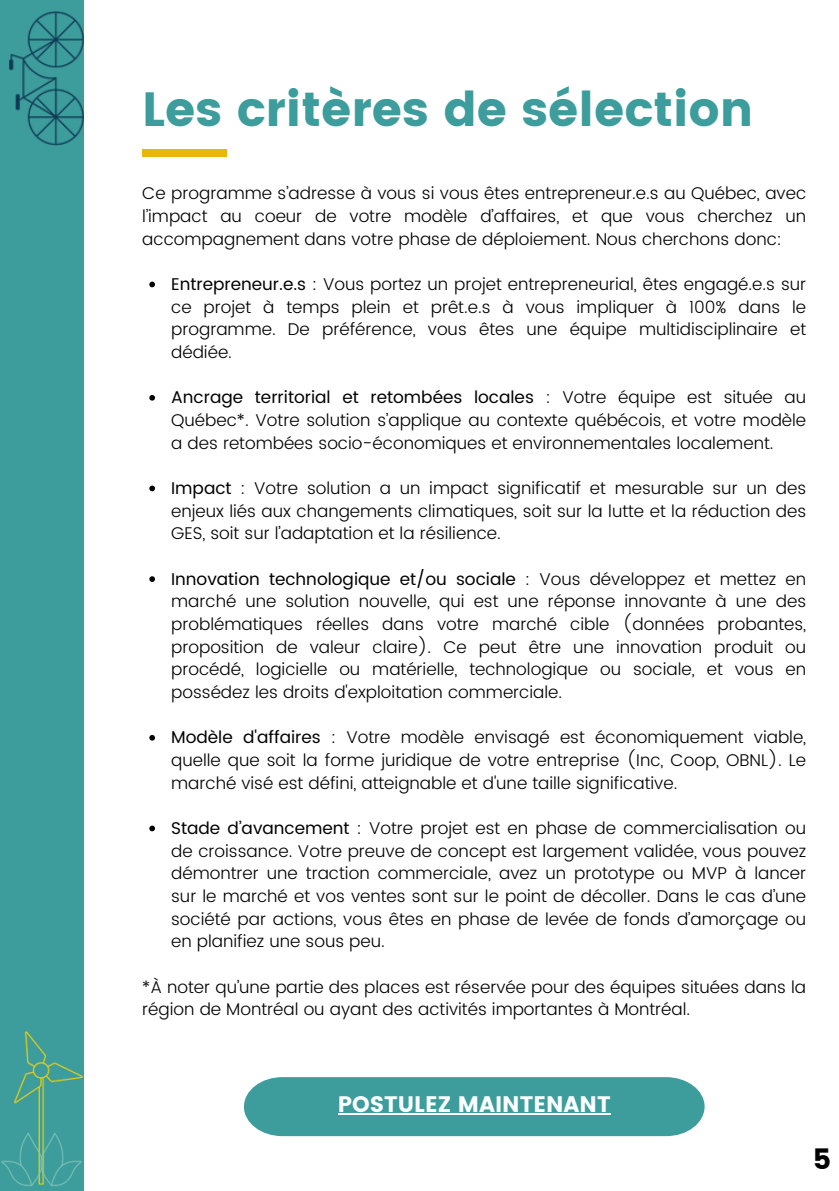
<style>
.page{position:relative;width:839px;height:1191px;background:#fff}
.page>*{position:absolute;margin:0;border:0;box-sizing:border-box;transform-origin:0 0}
.t1{font:48px "Poppins";color:#3d9c9c}
.t2{font:28.2px "Poppins";color:#000}
.t3{font:22.4px "Poppins";color:#fcffff}
.t4{font:300 17px/22.6px "Poppins";color:#000;text-align:justify}
.s1{font-weight:400}
</style>
<div class="page">
<div style="left:142px;top:149px;width:85px;height:7px;background:#e8b709"></div>
<div style="left:0;top:0;width:84px;height:1190px;background:#3d9c9c"></div>
<svg style="left:149px;top:282px;width:6px;height:5px"></svg>
<svg style="left:149px;top:395px;width:6px;height:6px"></svg>
<svg style="left:149px;top:486px;width:6px;height:5px"></svg>
<svg style="left:149px;top:576px;width:6px;height:6px"></svg>
<svg style="left:149px;top:735px;width:6px;height:6px"></svg>
<svg style="left:149px;top:826px;width:6px;height:5px"></svg>
<img style="left:13px;top:1031px;width:71px;height:98px">
<img style="left:43px;top:1129px;width:39px;height:57px">
<img style="left:1px;top:1129px;width:42px;height:57px">
<img style="left:9px;top:11px;width:75px;height:135px">
<div style="left:244px;top:1077px;width:460px;height:59px;background:#3d9c9c"></div>
<hr style="left:338px;top:1114px;width:272px;height:1px;background:#fcffff">
<p class="t1" style="left:142px;top:81px;width:612px">Les critères de sélection</p>
<p class="t4" style="left:142px;top:182px;width:665px">Ce programme s’adresse à vous si vous êtes entrepreneur.e.s au Québec, avec l’impact au coeur de votre modèle d’affaires, et que vous cherchez un accompagnement dans votre phase de déploiement. Nous cherchons donc:</p>
<p class="t4" style="left:171px;top:273px;width:636px"><span class="s1">Entrepreneur.e.s</span> : Vous portez un projet entrepreneurial, êtes engagé.e.s sur ce projet à temps plein et prêt.e.s à vous impliquer à 100% dans le programme. De préférence, vous êtes une équipe multidisciplinaire et dédiée.</p>
<p class="t4" style="left:171px;top:386px;width:636px"><span class="s1">Ancrage territorial et retombées locales</span> : Votre équipe est située au Québec*. Votre solution s’applique au contexte québécois, et votre modèle a des retombées socio-économiques et environnementales localement.</p>
<h1 class="t4" style="left:171px;top:477px;width:636px"><span class="s1">Impact</span> : Votre solution a un impact significatif et mesurable sur un des enjeux liés aux changements climatiques, soit sur la lutte et la réduction des GES, soit sur l’adaptation et la résilience.</h1>
<p class="t4" style="left:171px;top:568px;width:636px"><span class="s1">Innovation technologique et/ou sociale</span> : Vous développez et mettez en marché une solution nouvelle, qui est une réponse innovante à une des problématiques réelles dans votre marché cible (données probantes, proposition de valeur claire). Ce peut être une innovation produit ou procédé, logicielle ou matérielle, technologique ou sociale, et vous en possédez les droits d'exploitation commerciale.</p>
<p class="t4" style="left:171px;top:726px;width:636px"><span class="s1">Modèle d'affaires</span> : Votre modèle envisagé est économiquement viable, quelle que soit la forme juridique de votre entreprise (Inc, Coop, OBNL). Le marché visé est défini, atteignable et d'une taille significative.</p>
<p class="t4" style="left:171px;top:817px;width:636px"><span class="s1">Stade d’avancement</span> : Votre projet est en phase de commercialisation ou de croissance. Votre preuve de concept est largement validée, vous pouvez démontrer une traction commerciale, avez un prototype ou MVP à lancer sur le marché et vos ventes sont sur le point de décoller. Dans le cas d’une société par actions, vous êtes en phase de levée de fonds d’amorçage ou en planifiez une sous peu.</p>
<p class="t4" style="left:142px;top:976px;width:665px">*À noter qu’une partie des places est réservée pour des équipes situées dans la région de Montréal ou ayant des activités importantes à Montréal.</p>
<p class="t3" style="left:338px;top:1091px;width:274px">POSTULEZ MAINTENANT</p>
<h2 class="t2" style="left:812px;top:1142px;width:20px">5</h2>
</div>
